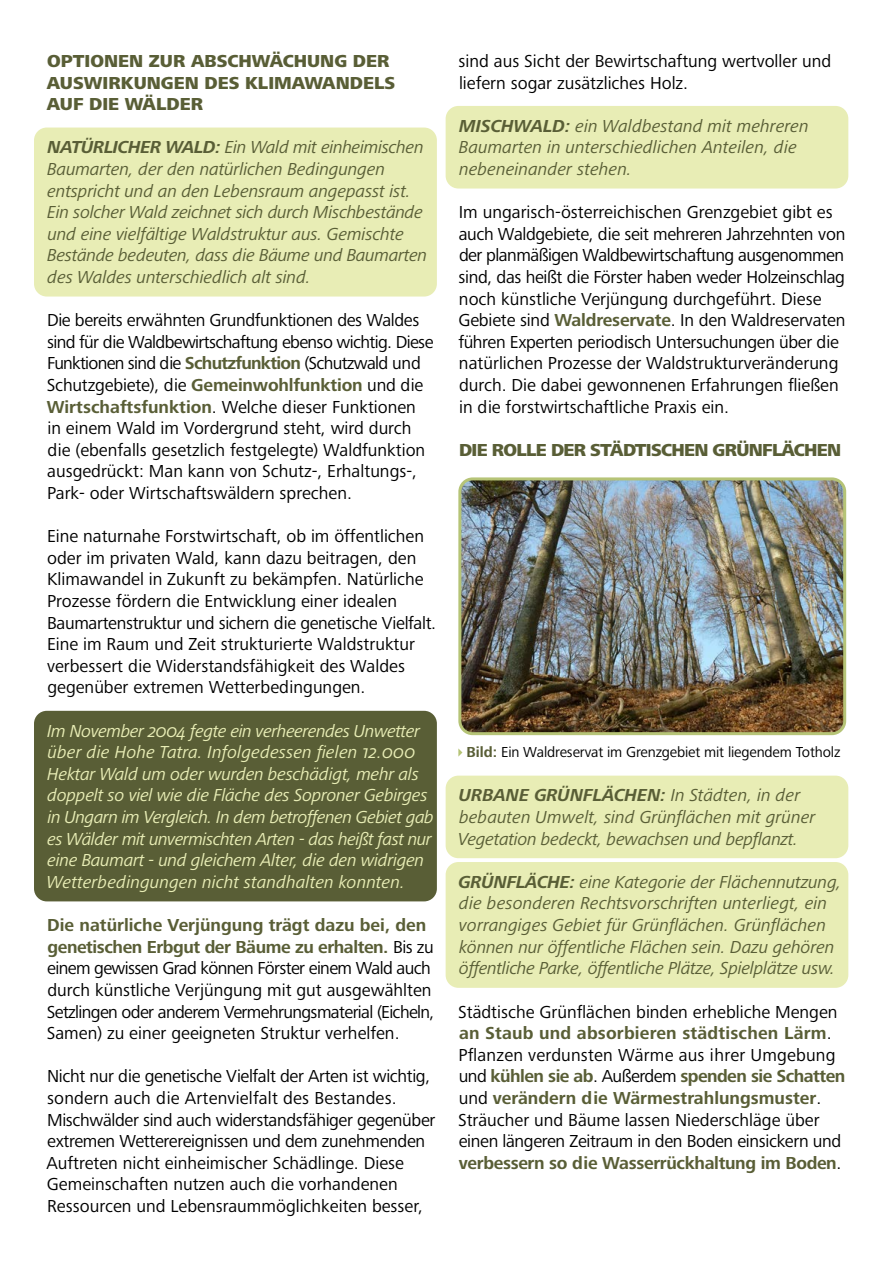
<style>
.page{position:relative;width:893px;height:1263px;background:#fff}
.page>*{position:absolute;margin:0;border:0;box-sizing:border-box;transform-origin:0 0}
.t1{font:18px/21.6px "Frutiger Next Pro";color:#000}
.t2{font:italic 18px/21.6px "Frutiger Next Pro";letter-spacing:-.01em;color:#595e36}
.t3{font:italic 18px/21.6px "Frutiger Next Pro";letter-spacing:-.02em;color:#e8edb5}
.t4{font:18px/21.6px "Frutiger Next Pro";letter-spacing:-.035em;color:#000}
.t5{font:800 18px/21.6px "Frutiger Next Pro";color:#595e36}
.t6{font:800 18px "Frutiger Next Pro";letter-spacing:-.04em;color:#595e36}
.t7{font:15px "Frutiger Next Pro";letter-spacing:-.01em;color:#000}
.s1{font-weight:700}
.s2{font-weight:700;color:#595e36}
</style>
<div class="page">
<div style="left:34px;top:128px;width:403px;height:169px;background:#e8edb5;border-radius:13px"></div>
<div style="left:34px;top:711px;width:403px;height:190px;background:#595e36;border-radius:13px"></div>
<img style="left:462px;top:481px;width:383px;height:250px">
<div style="left:458px;top:477px;width:388px;height:258px;border:3px solid #b6c477;border-radius:13px"></div>
<svg style="left:458px;top:748px;width:4px;height:9px"></svg>
<div style="left:446px;top:106px;width:402px;height:83px;background:#e8edb5;border-radius:13px"></div>
<div style="left:446px;top:776px;width:402px;height:82px;background:#e8edb5;border-radius:13px"></div>
<div style="left:446px;top:862px;width:402px;height:126px;background:#e8edb5;border-radius:13px"></div>
<p class="t5" style="left:47px;top:50px;width:350px">OPTIONEN ZUR ABSCHWÄCHUNG DER<br>AUSWIRKUNGEN DES KLIMAWANDELS<br>AUF DIE WÄLDER</p>
<p class="t2" style="left:47px;top:137px;width:381px"><span class="s1">NATÜRLICHER WALD:</span> Ein Wald mit einheimischen Baumarten, der den natürlichen Bedingungen entspricht und an den Lebensraum angepasst ist.<br>Ein solcher Wald zeichnet sich durch Mischbestände und eine vielfältige Waldstruktur aus. Gemischte Bestände bedeuten, dass die Bäume und Baumarten des Waldes unterschiedlich alt sind.</p>
<p class="t1" style="left:47px;top:309px;width:388px">Die bereits erwähnten Grundfunktionen des Waldes sind für die Waldbewirtschaftung ebenso wichtig. Diese Funktionen sind die <span class="s2">Schutzfunktion</span> (Schutzwald und Schutzgebiete), die <span class="s2">Gemeinwohlfunktion</span> und die <span class="s2">Wirtschaftsfunktion</span>. Welche dieser Funktionen in einem Wald im Vordergrund steht, wird durch die (ebenfalls gesetzlich festgelegte) Waldfunktion ausgedrückt: Man kann von Schutz-, Erhaltungs-, Park- oder Wirtschaftswäldern sprechen.</p>
<p class="t1" style="left:47px;top:525px;width:390px">Eine naturnahe Forstwirtschaft, ob im öffentlichen oder im privaten Wald, kann dazu beitragen, den Klimawandel in Zukunft zu bekämpfen. Natürliche Prozesse fördern die Entwicklung einer idealen Baumartenstruktur und sichern die genetische Vielfalt.<br>Eine im Raum und Zeit strukturierte Waldstruktur verbessert die Widerstandsfähigkeit des Waldes gegenüber extremen Wetterbedingungen.</p>
<p class="t3" style="left:47px;top:720px;width:388px">Im November 2004 fegte ein verheerendes Unwetter über die Hohe Tatra. Infolgedessen fielen 12.000<br>Hektar Wald um oder wurden beschädigt, mehr als doppelt so viel wie die Fläche des Soproner Gebirges in Ungarn im Vergleich. In dem betroffenen Gebiet gab es Wälder mit unvermischten Arten - das heißt fast nur eine Baumart - und gleichem Alter, die den widrigen Wetterbedingungen nicht standhalten konnten.</p>
<p class="t4" style="left:47px;top:914px;width:389px"><span class="s2">Die natürliche Verjüngung trägt dazu bei, den genetischen Erbgut der Bäume zu erhalten.</span> Bis zu einem gewissen Grad können Förster einem Wald auch durch künstliche Verjüngung mit gut ausgewählten Setzlingen oder anderem Vermehrungsmaterial (Eicheln, Samen) zu einer geeigneten Struktur verhelfen.</p>
<p class="t1" style="left:46px;top:1065px;width:390px">Nicht nur die genetische Vielfalt der Arten ist wichtig, sondern auch die Artenvielfalt des Bestandes.<br>Mischwälder sind auch widerstandsfähiger gegenüber extremen Wetterereignissen und dem zunehmenden Auftreten nicht einheimischer Schädlinge. Diese Gemeinschaften nutzen auch die vorhandenen Ressourcen und Lebensraummöglichkeiten besser,</p>
<p class="t1" style="left:459px;top:50px;width:374px">sind aus Sicht der Bewirtschaftung wertvoller und liefern sogar zusätzliches Holz.</p>
<p class="t2" style="left:459px;top:115px;width:351px"><span class="s1">MISCHWALD:</span> ein Waldbestand mit mehreren<br>Baumarten in unterschiedlichen Anteilen, die nebeneinander stehen.</p>
<p class="t1" style="left:458px;top:201px;width:389px">Im ungarisch-österreichischen Grenzgebiet gibt es auch Waldgebiete, die seit mehreren Jahrzehnten von der planmäßigen Waldbewirtschaftung ausgenommen sind, das heißt die Förster haben weder Holzeinschlag noch künstliche Verjüngung durchgeführt. Diese Gebiete sind <span class="s2">Waldreservate</span>. In den Waldreservaten führen Experten periodisch Untersuchungen über die natürlichen Prozesse der Waldstrukturveränderung durch. Die dabei gewonnenen Erfahrungen fließen in die forstwirtschaftliche Praxis ein.</p>
<p class="t6" style="left:459px;top:439px;width:384px">DIE ROLLE DER STÄDTISCHEN GRÜNFLÄCHEN</p>
<p class="t7" style="left:466px;top:743px;width:375px"><span class="s2">Bild:</span> Ein Waldreservat im Grenzgebiet mit liegendem Totholz</p>
<p class="t2" style="left:458px;top:785px;width:359px"><span class="s1">URBANE GRÜNFLÄCHEN:</span> In Städten, in der bebauten Umwelt, sind Grünflächen mit grüner<br>Vegetation bedeckt, bewachsen und bepflanzt.</p>
<p class="t2" style="left:459px;top:871px;width:384px"><span class="s1">GRÜNFLÄCHE:</span> eine Kategorie der Flächennutzung, die besonderen Rechtsvorschriften unterliegt, ein vorrangiges Gebiet für Grünflächen. Grünflächen können nur öffentliche Flächen sein. Dazu gehören öffentliche Parke, öffentliche Plätze, Spielplätze usw.</p>
<p class="t1" style="left:458px;top:1001px;width:389px">Städtische Grünflächen binden erhebliche Mengen <span class="s2">an Staub und absorbieren städtischen Lärm</span>.<br>Pflanzen verdunsten Wärme aus ihrer Umgebung und <span class="s2">kühlen sie ab</span>. Außerdem <span class="s2">spenden sie Schatten </span>und <span class="s2">verändern die Wärmestrahlungsmuster</span>.<br>Sträucher und Bäume lassen Niederschläge über einen längeren Zeitraum in den Boden einsickern und <span class="s2">verbessern so die Wasserrückhaltung im Boden</span>.</p>
</div>
